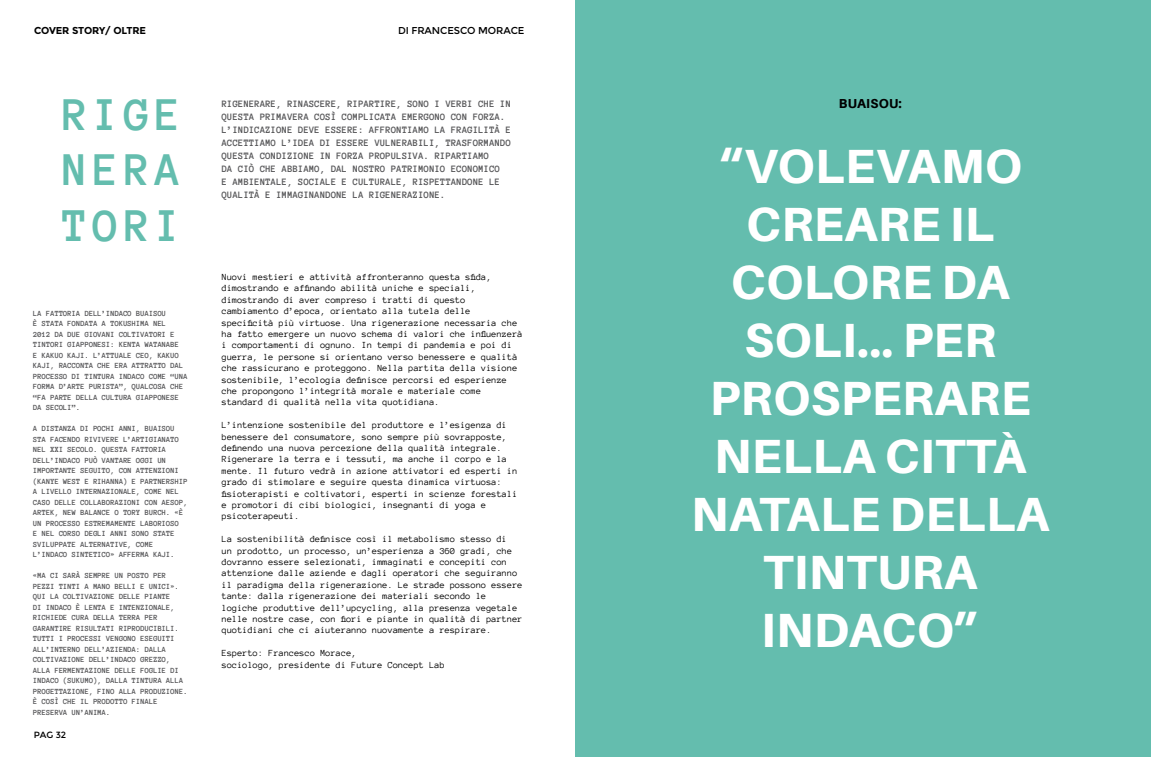
<style>
.page{position:relative;width:1151px;height:757px;background:#fff}
.page>*{position:absolute;margin:0;border:0;box-sizing:border-box;transform-origin:0 0}
.t1{font:800 48px/58px "Aileron";letter-spacing:.01em;color:#fff;text-align:center}
.t2{font:700 48px/55.3px "Anonymous Pro";letter-spacing:.1em;color:#64bdae;text-align:justify}
.t3{font:800 13px "Aileron";letter-spacing:.02em;color:#000}
.t4{font:700 10px/13px "Anonymous Pro";color:#58585a}
.t5{font:10px "Montserrat";letter-spacing:-.01em;color:#000}
.t6{font:700 10px "Montserrat";letter-spacing:-.015em;color:#000}
.t7{font:9.5px/11.4px "Anonymous Pro";color:#000}
.t8{font:9px "Montserrat";color:#000}
.t9{font:700 8px/10.5px "Anonymous Pro";letter-spacing:-.01em;color:#58585a}
</style>
<div class="page">
<div style="left:575px;top:0;width:576px;height:757px;background:#64bdae"></div>
<p class="t6" style="left:34px;top:24px;width:114px">COVER STORY/ OLTRE</p>
<p class="t5" style="left:398px;top:25px;width:128px">DI FRANCESCO MORACE</p>
<h1 class="t2" style="left:62px;top:85px;width:121px">RIGE NERA TORI</h1>
<p class="t9" style="left:33px;top:307px;width:156px">LA FATTORIA DELL’INDACO BUAISOU<br>È STATA FONDATA A TOKUSHIMA NEL<br>2012 DA DUE GIOVANI COLTIVATORI E<br>TINTORI GIAPPONESI: KENTA WATANABE<br>E KAKUO KAJI. L’ATTUALE CEO, KAKUO<br>KAJI, RACCONTA CHE ERA ATTRATTO DAL<br>PROCESSO DI TINTURA INDACO COME “UNA<br>FORMA D’ARTE PURISTA”, QUALCOSA CHE “FA PARTE DELLA CULTURA GIAPPONESE<br>DA SECOLI”.</p>
<p class="t9" style="left:33px;top:423px;width:156px">A DISTANZA DI POCHI ANNI, BUAISOU STA FACENDO RIVIVERE L’ARTIGIANATO NEL XXI SECOLO. QUESTA FATTORIA DELL’INDACO PUÒ VANTARE OGGI UN IMPORTANTE SEGUITO, CON ATTENZIONI (KANYE WEST E RIHANNA) E PARTNERSHIP A LIVELLO INTERNAZIONALE, COME NEL CASO DELLE COLLABORAZIONI CON AESOP, ARTEK, NEW BALANCE O TORY BURCH. «È UN PROCESSO ESTREMAMENTE LABORIOSO<br>E NEL CORSO DEGLI ANNI SONO STATE SVILUPPATE ALTERNATIVE, COME L’INDACO SINTETICO» AFFERMA KAJI.</p>
<p class="t9" style="left:33px;top:570px;width:156px">«MA CI SARÀ SEMPRE UN POSTO PER<br>PEZZI TINTI A MANO BELLI E UNICI».<br>QUI LA COLTIVAZIONE DELLE PIANTE<br>DI INDACO È LENTA E INTENZIONALE,<br>RICHIEDE CURA DELLA TERRA PER<br>GARANTIRE RISULTATI RIPRODUCIBILI.<br>TUTTI I PROCESSI VENGONO ESEGUITI<br>ALL’INTERNO DELL’AZIENDA: DALLA<br>COLTIVAZIONE DELL’INDACO GREZZO,<br>ALLA FERMENTAZIONE DELLE FOGLIE DI<br>INDACO (SUKUMO), DALLA TINTURA ALLA<br>PROGETTAZIONE, FINO ALLA PRODUZIONE.<br>È COSÌ CHE IL PRODOTTO FINALE<br>PRESERVA UN’ANIMA.</p>
<p class="t8" style="left:34px;top:730px;width:34px">PAG 32</p>
<p class="t4" style="left:222px;top:97px;width:291px">RIGENERARE, RINASCERE, RIPARTIRE, SONO I VERBI CHE IN QUESTA PRIMAVERA COSÌ COMPLICATA EMERGONO CON FORZA.<br>L’INDICAZIONE DEVE ESSERE: AFFRONTIAMO LA FRAGILITÀ E ACCETTIAMO L’IDEA DI ESSERE VULNERABILI, TRASFORMANDO QUESTA CONDIZIONE IN FORZA PROPULSIVA. RIPARTIAMO<br>DA CIÒ CHE ABBIAMO, DAL NOSTRO PATRIMONIO ECONOMICO<br>E AMBIENTALE, SOCIALE E CULTURALE, RISPETTANDONE LE QUALITÀ E IMMAGINANDONE LA RIGENERAZIONE.</p>
<p class="t7" style="left:222px;top:271px;width:302px">Nuovi mestieri e attività affronteranno questa sfida, dimostrando e affinando abilità uniche e speciali, dimostrando di aver compreso i tratti di questo cambiamento d’epoca, orientato alla tutela delle specificità più virtuose. Una rigenerazione necessaria che ha fatto emergere un nuovo schema di valori che influenzerà i comportamenti di ognuno. In tempi di pandemia e poi di guerra, le persone si orientano verso benessere e qualità che rassicurano e proteggono. Nella partita della visione sostenibile, l’ecologia definisce percorsi ed esperienze che propongono l’integrità morale e materiale come standard di qualità nella vita quotidiana.</p>
<p class="t7" style="left:222px;top:419px;width:297px">L’intenzione sostenibile del produttore e l’esigenza di benessere del consumatore, sono sempre più sovrapposte, definendo una nuova percezione della qualità integrale.<br>Rigenerare la terra e i tessuti, ma anche il corpo e la mente. Il futuro vedrà in azione attivatori ed esperti in grado di stimolare e seguire questa dinamica virtuosa: fisioterapisti e coltivatori, esperti in scienze forestali e promotori di cibi biologici, insegnanti di yoga e psicoterapeuti.</p>
<p class="t7" style="left:222px;top:533px;width:302px">La sostenibilità definisce così il metabolismo stesso di<br>un prodotto, un processo, un’esperienza a 360 gradi, che dovranno essere selezionati, immaginati e concepiti con attenzione dalle aziende e dagli operatori che seguiranno il paradigma della rigenerazione. Le strade possono essere tante: dalla rigenerazione dei materiali secondo le logiche produttive dell’upcycling, alla presenza vegetale nelle nostre case, con fiori e piante in qualità di partner quotidiani che ci aiuteranno nuovamente a respirare.</p>
<p class="t7" style="left:222px;top:647px;width:225px">Esperto: Francesco Morace,<br>sociologo, presidente di Future Concept Lab</p>
<h2 class="t3" style="left:839px;top:96px;width:64px">BUAISOU:</h2>
<h1 class="t1" style="left:691px;top:137px;width:359px">“VOLEVAMO<br>CREARE IL<br>COLORE DA<br>SOLI... PER<br>PROSPERARE<br>NELLA CITTÀ<br>NATALE DELLA<br>TINTURA<br>INDACO”</h1>
</div>
